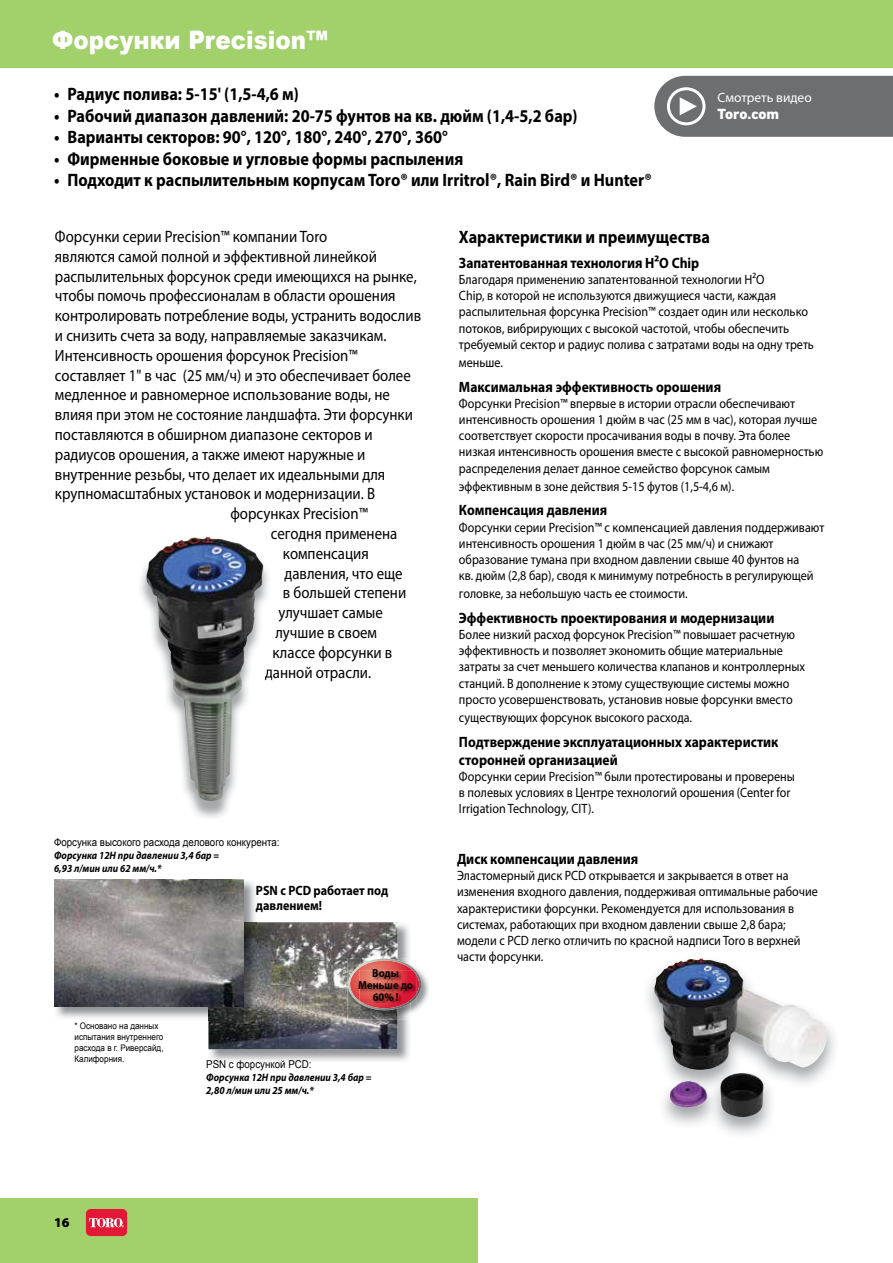
<style>
.page{position:relative;width:893px;height:1263px;background:#fff}
.page>*{position:absolute;margin:0;border:0;box-sizing:border-box;transform-origin:0 0}
.t1{font:900 25.5px "Arial";color:#fff;scale:.9 1}
.t2{font:700 18px "Myriad Pro";color:#000;scale:.9 1}
.t3{font:16.5px "Myriad Pro";color:#000;scale:.9 1}
.t4{font:700 15px/18px "Myriad Pro";color:#000;scale:.9 1}
.t5{font:800 15px "DIN Next LT Pro";letter-spacing:-.015em;color:#fff}
.t6{font:13.5px/16.2px "Myriad Pro";color:#000;scale:.9 1}
.t7{font:700 13.5px/15px "Myriad Pro";color:#000;scale:.9 1}
.t8{font:13.5px "Myriad Pro";color:#fff}
.t9{font:900 13.5px "Myriad Pro";color:#000}
.t10{font:700 11.7px/11.7px "Myriad Pro";color:#000;text-align:center;scale:.9 1}
.t11{font:italic 700 10.8px/12.9px "Myriad Pro";color:#000;scale:.9 1}
.t12{font:10.8px "Arial";color:#000;scale:.9 1}
.t13{font:9px/10.8px "Arial";color:#000;scale:.9 1}
</style>
<div class="page">
<div style="left:0;top:1199px;width:477px;height:64px;background:#a2d06b"></div>
<div style="left:0;top:0;width:893px;height:68px;background:#a2d06b"></div>
<div style="left:86px;top:1209px;width:41px;height:27px;background:#e31837;border-radius:5px"></div>
<svg style="left:89px;top:1218px;width:35px;height:9px"></svg>
<img style="left:208px;top:922px;width:201px;height:139px">
<img style="left:208px;top:922px;width:189px;height:127px">
<img style="left:348px;top:972px;width:81px;height:47px">
<svg style="left:348px;top:958px;width:73px;height:52px;background:#ba8683"></svg>
<img style="left:359px;top:970px;width:58px;height:34px">
<img style="left:54px;top:879px;width:201px;height:139px">
<img style="left:208px;top:922px;width:49px;height:98px">
<img style="left:55px;top:880px;width:189px;height:127px">
<img style="left:140px;top:567px;width:129px;height:251px">
<img style="left:265px;top:666px;width:6px;height:15px">
<img style="left:145px;top:537px;width:119px;height:265px">
<img style="left:654px;top:958px;width:173px;height:159px">
<svg style="left:654px;top:76px;width:239px;height:61px;background:#767779"></svg>
<h1 class="t1" style="left:52px;top:22px;width:308px">Форсунки Precision™</h1>
<h2 class="t2" style="left:54px;top:82px;width:274px">• Радиус полива: 5-15' (1,5-4,6 м)</h2>
<h2 class="t2" style="left:54px;top:104px;width:583px">• Рабочий диапазон давлений: 20-75 фунтов на кв. дюйм (1,4-5,2 бар)</h2>
<h2 class="t2" style="left:54px;top:125px;width:439px">• Варианты секторов: 90°, 120°, 180°, 240°, 270°, 360°</h2>
<h2 class="t2" style="left:54px;top:147px;width:456px">• Фирменные боковые и угловые формы распыления</h2>
<h2 class="t2" style="left:54px;top:168px;width:666px">• Подходит к распылительным корпусам Toro® или Irritrol®, Rain Bird® и Hunter®</h2>
<p class="t8" style="left:718px;top:90px;width:96px">Смотреть видео</p>
<p class="t5" style="left:718px;top:105px;width:63px">Toro.com</p>
<p class="t3" style="left:55px;top:226px;width:304px">Форсунки серии Precision™ компании Toro</p>
<p class="t3" style="left:55px;top:246px;width:359px">являются самой полной и эффективной линейкой</p>
<p class="t3" style="left:55px;top:266px;width:404px">распылительных форсунок среди имеющихся на рынке,</p>
<p class="t3" style="left:55px;top:286px;width:380px">чтобы помочь профессионалам в области орошения</p>
<p class="t3" style="left:55px;top:305px;width:408px">контролировать потребление воды, устранить водослив</p>
<p class="t3" style="left:55px;top:325px;width:370px">и снизить счета за воду, направляемые заказчикам.</p>
<p class="t3" style="left:55px;top:345px;width:338px">Интенсивность орошения форсунок Precision™</p>
<p class="t3" style="left:55px;top:365px;width:397px">составляет 1" в час (25 мм/ч) и это обеспечивает более</p>
<p class="t3" style="left:55px;top:385px;width:374px">медленное и равномерное использование воды, не</p>
<p class="t3" style="left:55px;top:404px;width:399px">влияя при этом не состояние ландшафта. Эти форсунки</p>
<p class="t3" style="left:55px;top:424px;width:354px">поставляются в обширном диапазоне секторов и</p>
<p class="t3" style="left:55px;top:444px;width:346px">радиусов орошения, а также имеют наружные и</p>
<p class="t3" style="left:55px;top:464px;width:369px">внутренние резьбы, что делает их идеальными для</p>
<p class="t3" style="left:55px;top:484px;width:357px">крупномасштабных установок и модернизации. В</p>
<p class="t3" style="left:230px;top:503px;width:154px">форсунках Precision™</p>
<p class="t3" style="left:271px;top:523px;width:142px">сегодня применена</p>
<p class="t3" style="left:283px;top:543px;width:97px">компенсация</p>
<p class="t3" style="left:284px;top:563px;width:133px">давления, что еще</p>
<p class="t3" style="left:283px;top:583px;width:138px">в большей степени</p>
<p class="t3" style="left:278px;top:602px;width:118px">улучшает самые</p>
<p class="t3" style="left:275px;top:622px;width:114px">лучшие в своем</p>
<p class="t3" style="left:272px;top:642px;width:135px">классе форсунки в</p>
<p class="t3" style="left:265px;top:662px;width:120px">данной отрасли.</p>
<p class="t12" style="left:54px;top:835px;width:252px">Форсунка высокого расхода делового конкурента:</p>
<p class="t11" style="left:54px;top:848px;width:185px">Форсунка 12H при давлении 3,4 бар =<br>6,93 л/мин или 62 мм/ч.*</p>
<p class="t7" style="left:256px;top:882px;width:148px">PSN с PCD работает под давлением!</p>
<p class="t13" style="left:75px;top:1021px;width:100px">* Основано на данных испытания внутреннего расхода в г. Риверсайд,<br>Калифорния.</p>
<p class="t10" style="left:358px;top:967px;width:62px">Воды<br>Меньше до<br>60% !</p>
<p class="t12" style="left:206px;top:1057px;width:118px">PSN с форсункой PCD:</p>
<p class="t11" style="left:206px;top:1070px;width:185px">Форсунка 12H при давлении 3,4 бар =<br>2,80 л/мин или 25 мм/ч.*</p>
<h2 class="t2" style="left:459px;top:225px;width:281px">Характеристики и преимущества</h2>
<p class="t4" style="left:459px;top:253px;width:269px">Запатентованная технология H²O Chip</p>
<p class="t6" style="left:459px;top:271px;width:396px">Благодаря применению запатентованной технологии H²O<br>Chip, в которой не используются движущиеся части, каждая распылительная форсунка Precision™ создает один или несколько потоков, вибрирующих с высокой частотой, чтобы обеспечить требуемый сектор и радиус полива с затратами воды на одну треть</p>
<p class="t6" style="left:459px;top:354px;width:51px">меньше.</p>
<p class="t4" style="left:459px;top:377px;width:293px">Максимальная эффективность орошения</p>
<p class="t6" style="left:459px;top:395px;width:406px">Форсунки Precision™ впервые в истории отрасли обеспечивают интенсивность орошения 1 дюйм в час (25 мм в час), которая лучше соответствует скорости просачивания воды в почву. Эта более низкая интенсивность орошения вместе с высокой равномерностью распределения делает данное семейство форсунок самым</p>
<p class="t6" style="left:459px;top:478px;width:307px">эффективным в зоне действия 5-15 футов (1,5-4,6 м).</p>
<p class="t4" style="left:459px;top:501px;width:166px">Компенсация давления</p>
<p class="t6" style="left:459px;top:519px;width:407px">Форсунки серии Precision™ с компенсацией давления поддерживают интенсивность орошения 1 дюйм в час (25 мм/ч) и снижают образование тумана при входном давлении свыше 40 фунтов на<br>кв. дюйм (2,8 бар), сводя к минимуму потребность в регулирующей</p>
<p class="t6" style="left:459px;top:585px;width:256px">головке, за небольшую часть ее стоимости.</p>
<p class="t4" style="left:459px;top:608px;width:352px">Эффективность проектирования и модернизации</p>
<p class="t6" style="left:459px;top:626px;width:386px">Более низкий расход форсунок Precision™ повышает расчетную эффективность и позволяет экономить общие материальные затраты за счет меньшего количества клапанов и контроллерных станций. В дополнение к этому существующие системы можно просто усовершенствовать, установив новые форсунки вместо</p>
<p class="t6" style="left:459px;top:709px;width:261px">существующих форсунок высокого расхода.</p>
<p class="t4" style="left:459px;top:732px;width:356px">Подтверждение эксплуатационных характеристик сторонней организацией</p>
<p class="t6" style="left:459px;top:768px;width:375px">Форсунки серии Precision™ были протестированы и проверены в полевых условиях в Центре технологий орошения (Center for<br>Irrigation Technology, CIT).</p>
<p class="t4" style="left:457px;top:849px;width:203px">Диск компенсации давления</p>
<p class="t6" style="left:457px;top:867px;width:402px">Эластомерный диск PCD открывается и закрывается в ответ на изменения входного давления, поддерживая оптимальные рабочие характеристики форсунки. Рекомендуется для использования в системах, работающих при входном давлении свыше 2,8 бара; модели с PCD легко отличить по красной надписи Toro в верхней части форсунки.</p>
<p class="t9" style="left:54px;top:1214px;width:17px">16</p>
</div>
